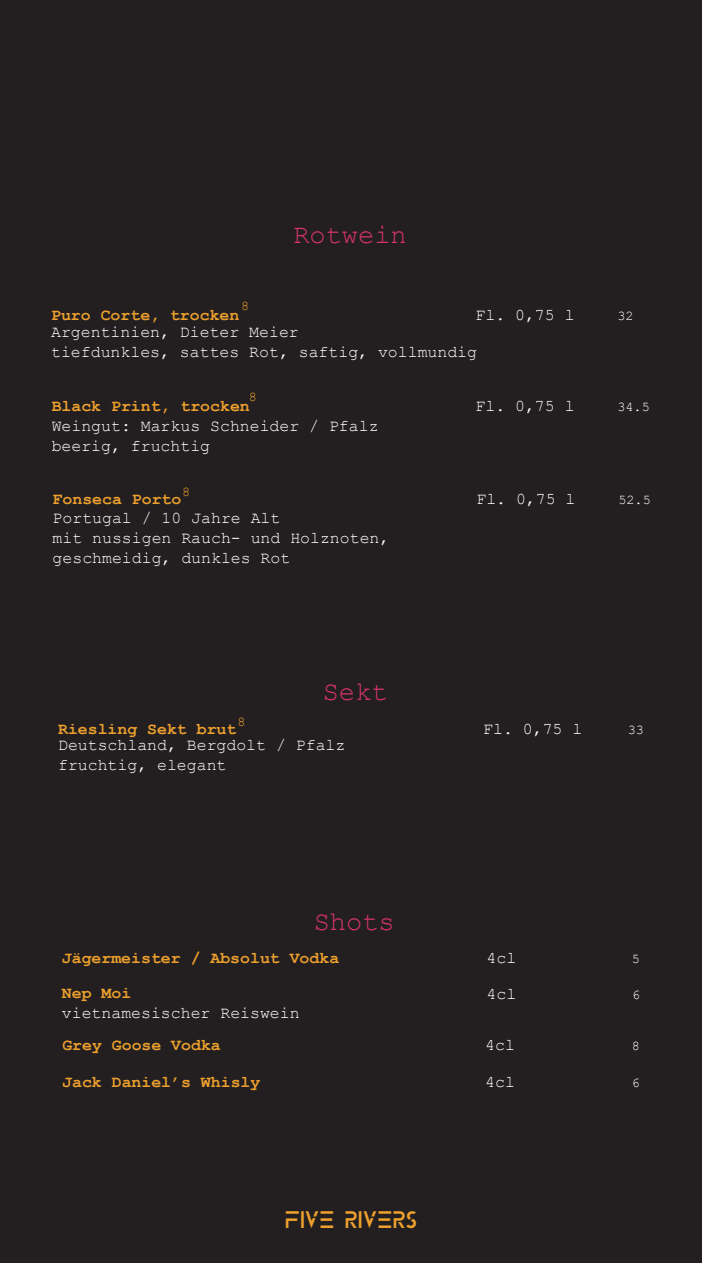
<style>
.page{position:relative;width:702px;height:1263px;background:#231f20}
.page>*{position:absolute;margin:0;border:0;box-sizing:border-box;transform-origin:0 0}
.t1{font:27px "Courier New";color:#d3336a}
.t2{font:24px "Colony";color:#eda02d}
.t3{font:16.5px/19.8px "Courier New";color:#fff}
.t4{font:700 16.5px "Courier New";color:#eda02d}
.t5{font:13.5px "Courier New";color:#fff}
.t6{font:13.5px "Courier New";color:#eda02d}
</style>
<div class="page">
<h1 class="t1" style="left:293px;top:218px;width:115px">Rotwein</h1>
<p class="t6" style="left:241px;top:297px;width:10px">8</p>
<p class="t4" style="left:51px;top:304px;width:190px">Puro Corte, trocken</p>
<p class="t3" style="left:51px;top:322px;width:427px">Argentinien, Dieter Meier<br>tiefdunkles, sattes Rot, saftig, vollmundig</p>
<p class="t3" style="left:475px;top:304px;width:100px">Fl. 0,75 l</p>
<p class="t5" style="left:617px;top:307px;width:18px">32</p>
<p class="t6" style="left:249px;top:388px;width:10px">8</p>
<p class="t4" style="left:52px;top:396px;width:200px">Black Print, trocken</p>
<p class="t3" style="left:52px;top:415px;width:328px">Weingut: Markus Schneider / Pfalz beerig, fruchtig</p>
<p class="t6" style="left:182px;top:484px;width:10px">8</p>
<p class="t4" style="left:53px;top:488px;width:130px">Fonseca Porto</p>
<p class="t3" style="left:53px;top:508px;width:338px">Portugal / 10 Jahre Alt<br>mit nussigen Rauch- und Holznoten, geschmeidig, dunkles Rot</p>
<h1 class="t1" style="left:323px;top:675px;width:66px">Sekt</h1>
<p class="t3" style="left:475px;top:395px;width:100px">Fl. 0,75 l</p>
<p class="t5" style="left:617px;top:398px;width:34px">34.5</p>
<p class="t3" style="left:476px;top:488px;width:100px">Fl. 0,75 l</p>
<p class="t5" style="left:618px;top:491px;width:34px">52.5</p>
<p class="t6" style="left:237px;top:713px;width:10px">8</p>
<p class="t4" style="left:58px;top:719px;width:180px">Riesling Sekt brut</p>
<p class="t3" style="left:483px;top:719px;width:100px">Fl. 0,75 l</p>
<p class="t3" style="left:58px;top:735px;width:289px">Deutschland, Bergdolt / Pfalz fruchtig, elegant</p>
<p class="t5" style="left:627px;top:722px;width:18px">33</p>
<h1 class="t1" style="left:314px;top:904px;width:82px">Shots</h1>
<p class="t4" style="left:62px;top:947px;width:279px">Jägermeister / Absolut Vodka</p>
<p class="t3" style="left:486px;top:947px;width:31px">4cl</p>
<p class="t5" style="left:632px;top:950px;width:10px">5</p>
<p class="t4" style="left:62px;top:982px;width:71px">Nep Moi</p>
<p class="t3" style="left:62px;top:1002px;width:239px">vietnamesischer Reiswein</p>
<p class="t3" style="left:486px;top:984px;width:31px">4cl</p>
<p class="t5" style="left:632px;top:987px;width:10px">6</p>
<p class="t4" style="left:62px;top:1034px;width:160px">Grey Goose Vodka</p>
<p class="t3" style="left:485px;top:1034px;width:31px">4cl</p>
<p class="t5" style="left:632px;top:1037px;width:10px">8</p>
<p class="t4" style="left:62px;top:1072px;width:200px">Jack Daniel’s Whisly</p>
<p class="t3" style="left:485px;top:1071px;width:31px">4cl</p>
<p class="t5" style="left:632px;top:1075px;width:10px">6</p>
<h2 class="t2" style="left:285px;top:1207px;width:134px">FIVE RIVERS</h2>
</div>
